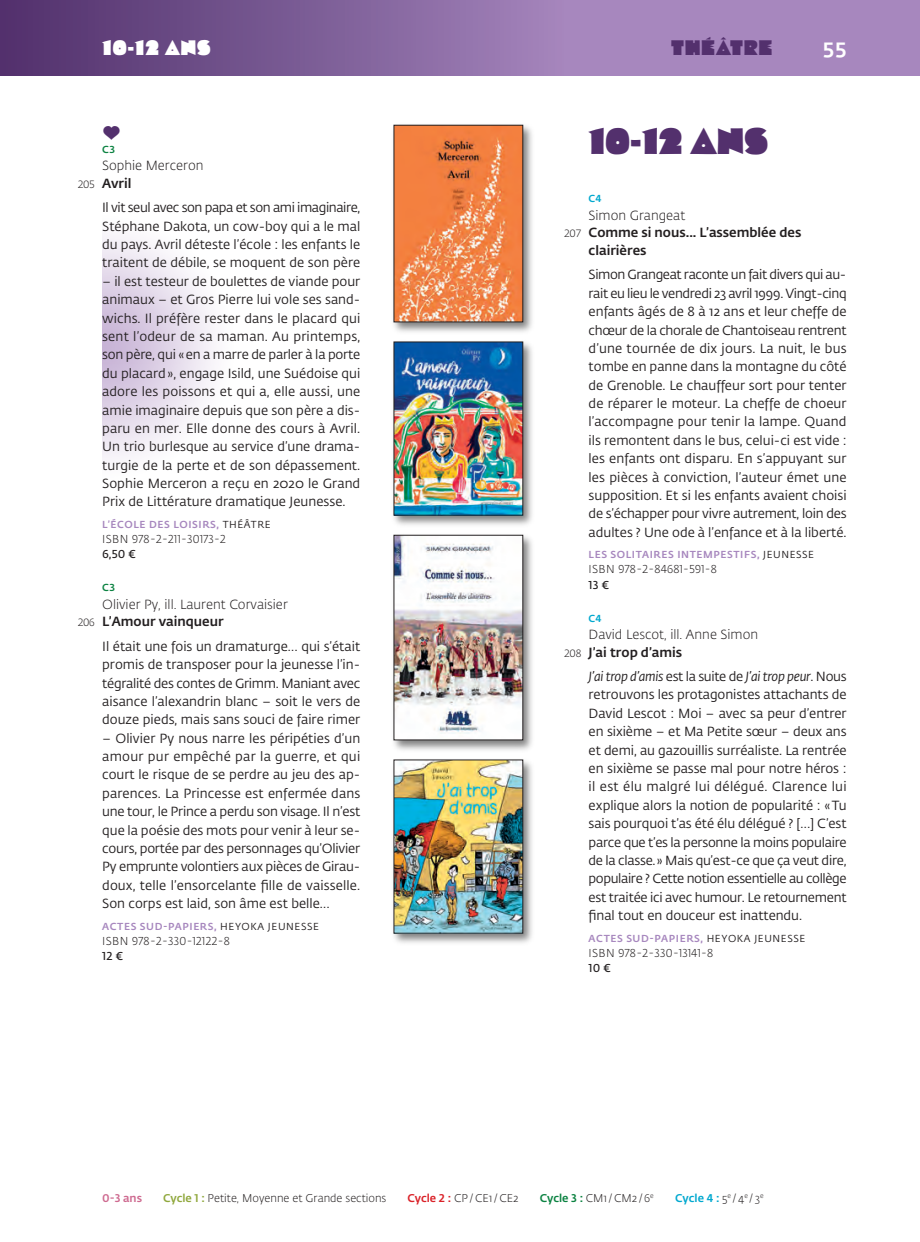
<style>
.page{position:relative;width:920px;height:1242px;background:#fff}
.page>*{position:absolute;margin:0;border:0;box-sizing:border-box;transform-origin:0 0}
.t1{font:36.75px "Cooter Deuce";letter-spacing:.015em;color:#53306d}
.t2{font:21px "Cooter Deuce";letter-spacing:.05em;color:#fff}
.t3{font:21px "Cooter Deuce";letter-spacing:.05em;color:#53306d}
.t4{font:500 21px "Fedra Sans Pro";color:#fff}
.t5{font:14px "RLPE";color:#53306d}
.t6{font:13.12px/18.4px "Fedra Sans Pro";color:#231f20;text-align:justify}
.t7{font:500 13.12px "Fedra Sans Pro";color:#231f20}
.t8{font:300 13.12px "Fedra Sans Pro";color:#231f20}
.t9{font:300 11.38px "Fedra Sans Pro";letter-spacing:.03em;color:#231f20}
.t10{font:600 11.38px "Fedra Sans Pro";color:#231f20}
.t11{font:300 11.2px "Fedra Sans Pro";color:#231f20}
.t12{font:500 11.2px "Fedra Sans Pro";color:#00a8cf}
.t13{font:500 11.2px "Fedra Sans Pro";color:#ce6a90}
.t14{font:500 10.15px "Fedra Sans Pro";letter-spacing:.06em;color:#a787be}
.t15{font:500 10.15px "Fedra Sans Pro";color:#00a8cf}
.t16{font:500 10.15px "Fedra Sans Pro";color:#0b8241}
.s1{font-weight:300;font-size:10.5px}
.s2{font-weight:400;color:#231f20}
.s3{font-style:italic}
.s4{font-weight:500;color:#90a83d}
.s5{font-weight:500;color:#da2128}
.s6{font-weight:500;color:#0b8241}
.s7{font-weight:300;color:#231f20}
</style>
<div class="page">
<div style="left:564px;top:0;width:356px;height:75px;background:#a787be"></div>
<hr style="left:0;top:0;width:3px;height:75px;background:#53306d">
<img style="left:393px;top:124px;width:139px;height:208px">
<img style="left:396px;top:127px;width:125px;height:193px">
<img style="left:393px;top:341px;width:139px;height:184px">
<img style="left:396px;top:344px;width:125px;height:169px">
<img style="left:393px;top:534px;width:139px;height:216px">
<img style="left:396px;top:537px;width:125px;height:201px">
<div style="left:394px;top:535px;width:129px;height:205px;border:1px solid #231f20"></div>
<img style="left:393px;top:759px;width:139px;height:184px">
<img style="left:396px;top:762px;width:125px;height:169px">
<div style="left:394px;top:760px;width:129px;height:173px;border:1px solid #231f20"></div>
<div style="left:3px;top:0;width:561px;height:75px;background:linear-gradient(to right,#50306b,#a384bb)"></div>
<p class="t2" style="left:102px;top:35px;width:110px">10-12 ANS</p>
<p class="t3" style="left:671px;top:35px;width:102px">THÉÂTRE</p>
<p class="t4" style="left:822px;top:39px;width:25px">55</p>
<p class="t5" style="left:102px;top:125px;width:20px">a</p>
<p class="t16" style="left:102px;top:145px;width:14px">C3</p>
<p class="t8" style="left:102px;top:160px;width:103px">Sophie Merceron</p>
<p class="t7" style="left:77px;top:178px;width:56px"><span class="s1">205</span> Avril</p>
<p class="t6" style="left:102px;top:200px;width:259px">Il vit seul avec son papa et son ami imaginaire, Stéphane Dakota, un cow-boy qui a le mal du pays. Avril déteste l’école : les enfants le traitent de débile, se moquent de son père</p>
<p class="t6" style="left:102px;top:273px;width:259px">– il est testeur de boulettes de viande pour animaux – et Gros Pierre lui vole ses sand&shy;wichs. Il préfère rester dans le placard qui sent l’odeur de sa maman. Au printemps, son père, qui «en a marre de parler à la porte du placard », engage Isild, une Suédoise qui adore les poissons et qui a, elle aussi, une amie imaginaire depuis que son père a dis&shy;paru en mer. Elle donne des cours à Avril.<br>Un trio burlesque au service d’une drama&shy;turgie de la perte et de son dépassement.<br>Sophie Merceron a reçu en 2020 le Grand Prix de Littérature dramatique Jeunesse.</p>
<p class="t14" style="left:102px;top:520px;width:170px">L’ÉCOLE DES LOISIRS, <span class="s2">THÉÂTRE</span></p>
<p class="t9" style="left:102px;top:534px;width:125px">ISBN 978-2-211-30173-2</p>
<p class="t10" style="left:102px;top:550px;width:35px">6,50 €</p>
<p class="t16" style="left:102px;top:583px;width:14px">C3</p>
<p class="t8" style="left:102px;top:599px;width:187px">Olivier Py, ill. Laurent Corvaisier</p>
<p class="t7" style="left:77px;top:616px;width:148px"><span class="s1">206</span> L’Amour vainqueur</p>
<p class="t6" style="left:102px;top:638px;width:259px">Il était une fois un dramaturge… qui s’était promis de transposer pour la jeunesse l’in&shy;tégralité des contes de Grimm. Maniant avec aisance l’alexandrin blanc – soit le vers de douze pieds, mais sans souci de faire rimer</p>
<p class="t6" style="left:102px;top:730px;width:259px">– Olivier Py nous narre les péripéties d’un amour pur empêché par la guerre, et qui court le risque de se perdre au jeu des ap&shy;parences. La Princesse est enfermée dans une tour, le Prince a perdu son visage. Il n’est que la poésie des mots pour venir à leur se&shy;cours, portée par des personnages qu’Olivier Py emprunte volontiers aux pièces de Girau - doux, telle l’ensorcelante fille de vaisselle.<br>Son corps est laid, son âme est belle…</p>
<p class="t14" style="left:102px;top:922px;width:218px">ACTES SUD-PAPIERS, <span class="s2">HEYOKA JEUNESSE</span></p>
<p class="t9" style="left:102px;top:936px;width:129px">ISBN 978-2-330-12122-8</p>
<p class="t10" style="left:102px;top:951px;width:22px">12 €</p>
<p class="t1" style="left:588px;top:120px;width:181px">10-12 ANS</p>
<p class="t15" style="left:588px;top:195px;width:14px">C4</p>
<p class="t8" style="left:588px;top:210px;width:98px">Simon Grangeat</p>
<p class="t7" style="left:564px;top:227px;width:239px"><span class="s1">207</span> Comme si nous... L’assemblée des</p>
<p class="t7" style="left:588px;top:245px;width:59px">clairières</p>
<p class="t6" style="left:588px;top:267px;width:259px">Simon Grangeat raconte un fait divers qui au&shy;rait eu lieu le vendredi 23 avril 1999. Vingt-cinq enfants âgés de 8 à 12 ans et leur cheffe de chœur de la chorale de Chantoiseau rentrent d’une tournée de dix jours. La nuit, le bus tombe en panne dans la montagne du côté de Grenoble. Le chauffeur sort pour tenter de réparer le moteur. La cheffe de choeur l’accompagne pour tenir la lampe. Quand ils remontent dans le bus, celui-ci est vide : les enfants ont disparu. En s’appuyant sur les pièces à conviction, l’auteur émet une supposition. Et si les enfants avaient choisi de s’échapper pour vivre autrement, loin des adultes ? Une ode à l’enfance et à la liberté.</p>
<p class="t14" style="left:588px;top:550px;width:227px">LES SOLITAIRES INTEMPESTIFS, <span class="s2">JEUNESSE</span></p>
<p class="t9" style="left:588px;top:565px;width:130px">ISBN 978-2-84681-591-8</p>
<p class="t10" style="left:588px;top:580px;width:22px">13 €</p>
<p class="t15" style="left:588px;top:614px;width:14px">C4</p>
<p class="t8" style="left:588px;top:629px;width:171px">David Lescot, ill. Anne Simon</p>
<p class="t7" style="left:564px;top:647px;width:120px"><span class="s1">208</span> J’ai trop d’amis</p>
<p class="t6" style="left:588px;top:668px;width:259px"><span class="s3">J’ai trop d’amis</span> est la suite de <span class="s3">J’ai trop peur</span>. Nous retrouvons les protagonistes attachants de David Lescot : Moi – avec sa peur d’entrer en sixième – et Ma Petite sœur – deux ans et demi, au gazouillis surréaliste. La rentrée en sixième se passe mal pour notre héros : il est élu malgré lui délégué. Clarence lui explique alors la notion de popularité : «Tu sais pourquoi t’as été élu délégué ? […] C’est parce que t’es la personne la moins populaire de la classe. » Mais qu’est-ce que ça veut dire, populaire ? Cette notion essentielle au collège est traitée ici avec humour. Le retournement final tout en douceur est inattendu.</p>
<p class="t14" style="left:588px;top:934px;width:218px">ACTES SUD-PAPIERS, <span class="s2">HEYOKA JEUNESSE</span></p>
<p class="t9" style="left:588px;top:948px;width:126px">ISBN 978-2-330-13141-8</p>
<p class="t10" style="left:588px;top:963px;width:24px">10 €</p>
<p class="t13" style="left:102px;top:1193px;width:41px">0-3 ans</p>
<p class="t11" style="left:163px;top:1193px;width:225px"><span class="s4">Cycle 1 :</span> Petite, Moyenne et Grande sections</p>
<p class="t11" style="left:407px;top:1193px;width:113px"><span class="s5">Cycle 2 :</span> CP/CE1/CE2</p>
<p class="t11" style="left:540px;top:1193px;width:116px"><span class="s6">Cycle 3 :</span> CM1/CM2 /6<sup>e</sup></p>
<p class="t12" style="left:675px;top:1193px;width:90px">Cycle 4 : <span class="s7">5</span><sup>e</sup> <span class="s7">/4</span><sup>e</sup> <span class="s7">/ 3</span><sup>e</sup></p>
</div>
